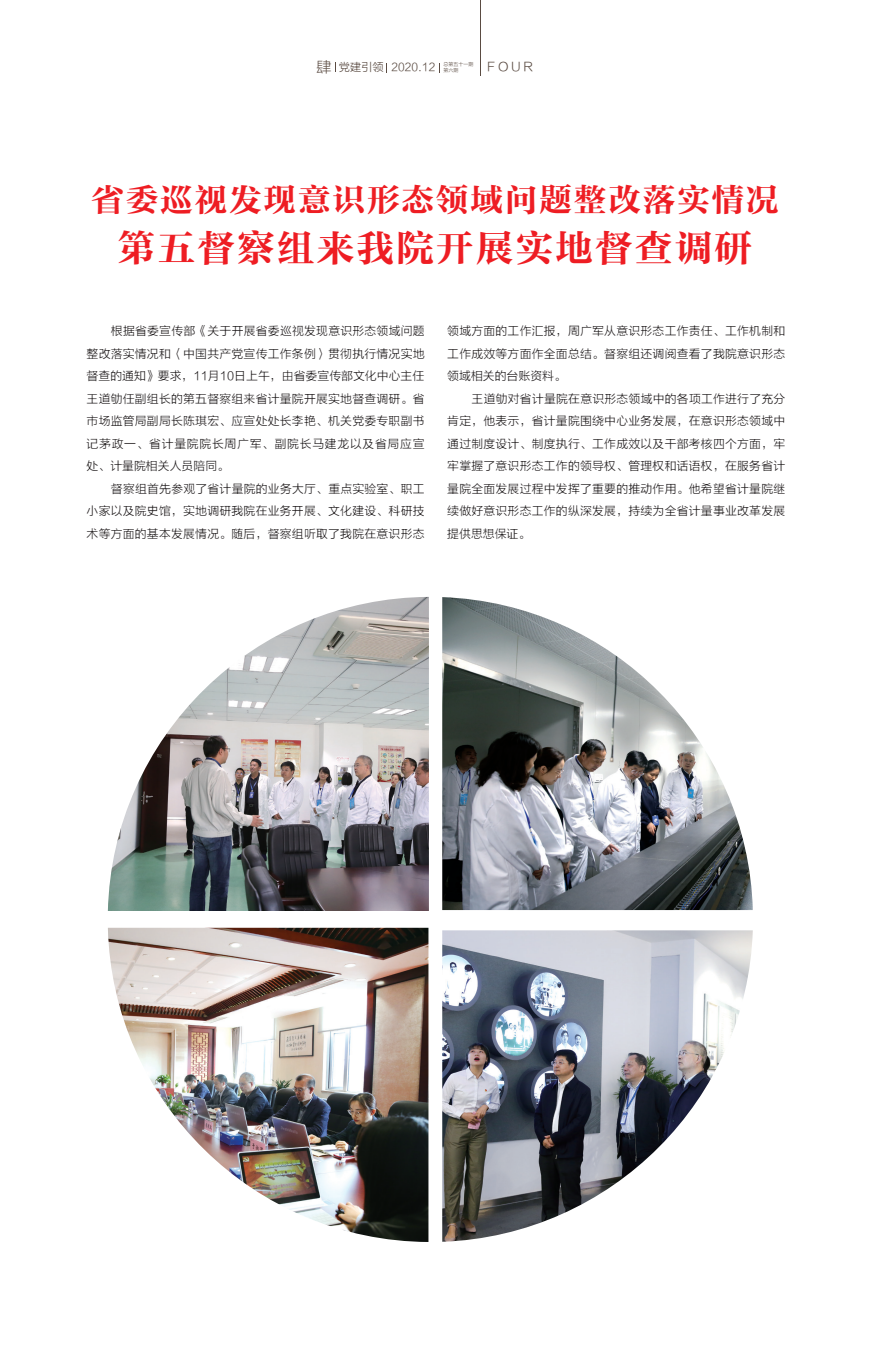
<style>
.page{position:relative;width:872px;height:1368px;background:#fff}
.page>*{position:absolute;margin:0;border:0;box-sizing:border-box;transform-origin:0 0}
.t1{font:37.5px "FZCYSJW GB1 0";letter-spacing:.06em;color:#ee1d23}
.t2{font:32.5px "FZCYSJW GB1 0";letter-spacing:.06em;color:#ee1d23}
.t3{font:12.5px "FZLTXHK GBK1 0";color:#5a4b42}
.t4{font:11.88px/22.5px "FZLTXHK GBK1 0";letter-spacing:.015em;color:#231f20;text-align:justify}
.t5{font:11.25px "FZLTXHK GBK1 0";color:#5a4b42}
.t6{font:5px/6px "FZLTXHK GBK1 0";color:#594a41}
.s1{font-family:"Microsoft Ya Hei";font-weight:300;font-size:15px}
</style>
<div class="page">
<hr style="left:480px;top:0;width:1px;height:75px;background:#5a4b42">
<img style="left:108px;top:597px;width:321px;height:314px">
<img style="left:442px;top:597px;width:311px;height:313px">
<img style="left:108px;top:928px;width:320px;height:314px">
<img style="left:442px;top:930px;width:311px;height:312px">
<p class="t5" style="left:316px;top:61px;width:120px"><span class="s1">肆</span> 党建引领 2020.12</p>
<p class="t6" style="left:443px;top:62px;width:31px">总第五十一期第六期</p>
<p class="t3" style="left:487px;top:60px;width:48px">FOUR</p>
<h2 class="t2" style="left:91px;top:182px;width:689px">省委巡视发现意识形态领域问题整改落实情况</h2>
<h1 class="t1" style="left:118px;top:227px;width:635px">第五督察组来我院开展实地督查调研</h1>
<p class="t4" style="left:87px;top:320px;width:340px;text-indent:24px">根据省委宣传部《关于开展省委巡视发现意识形态领域问题整改落实情况和〈中国共产党宣传工作条例〉贯彻执行情况实地督查的通知》要求，11月10日上午，由省委宣传部文化中心主任王道劬任副组长的第五督察组来省计量院开展实地督查调研。省市场监管局副局长陈琪宏、应宣处处长李艳、机关党委专职副书记茅政一、省计量院院长周广军、副院长马建龙以及省局应宣处、计量院相关人员陪同。</p>
<p class="t4" style="left:87px;top:478px;width:340px;text-indent:24px">督察组首先参观了省计量院的业务大厅、重点实验室、职工小家以及院史馆，实地调研我院在业务开展、文化建设、科研技术等方面的基本发展情况。随后，督察组听取了我院在意识形态</p>
<p class="t4" style="left:447px;top:320px;width:339px">领域方面的工作汇报，周广军从意识形态工作责任、工作机制和工作成效等方面作全面总结。督察组还调阅查看了我院意识形态领域相关的台账资料。</p>
<p class="t4" style="left:447px;top:388px;width:340px;text-indent:24px">王道劬对省计量院在意识形态领域中的各项工作进行了充分肯定，他表示，省计量院围绕中心业务发展，在意识形态领域中通过制度设计、制度执行、工作成效以及干部考核四个方面，牢牢掌握了意识形态工作的领导权、管理权和话语权，在服务省计量院全面发展过程中发挥了重要的推动作用。他希望省计量院继续做好意识形态工作的纵深发展，持续为全省计量事业改革发展提供思想保证。</p>
</div>
